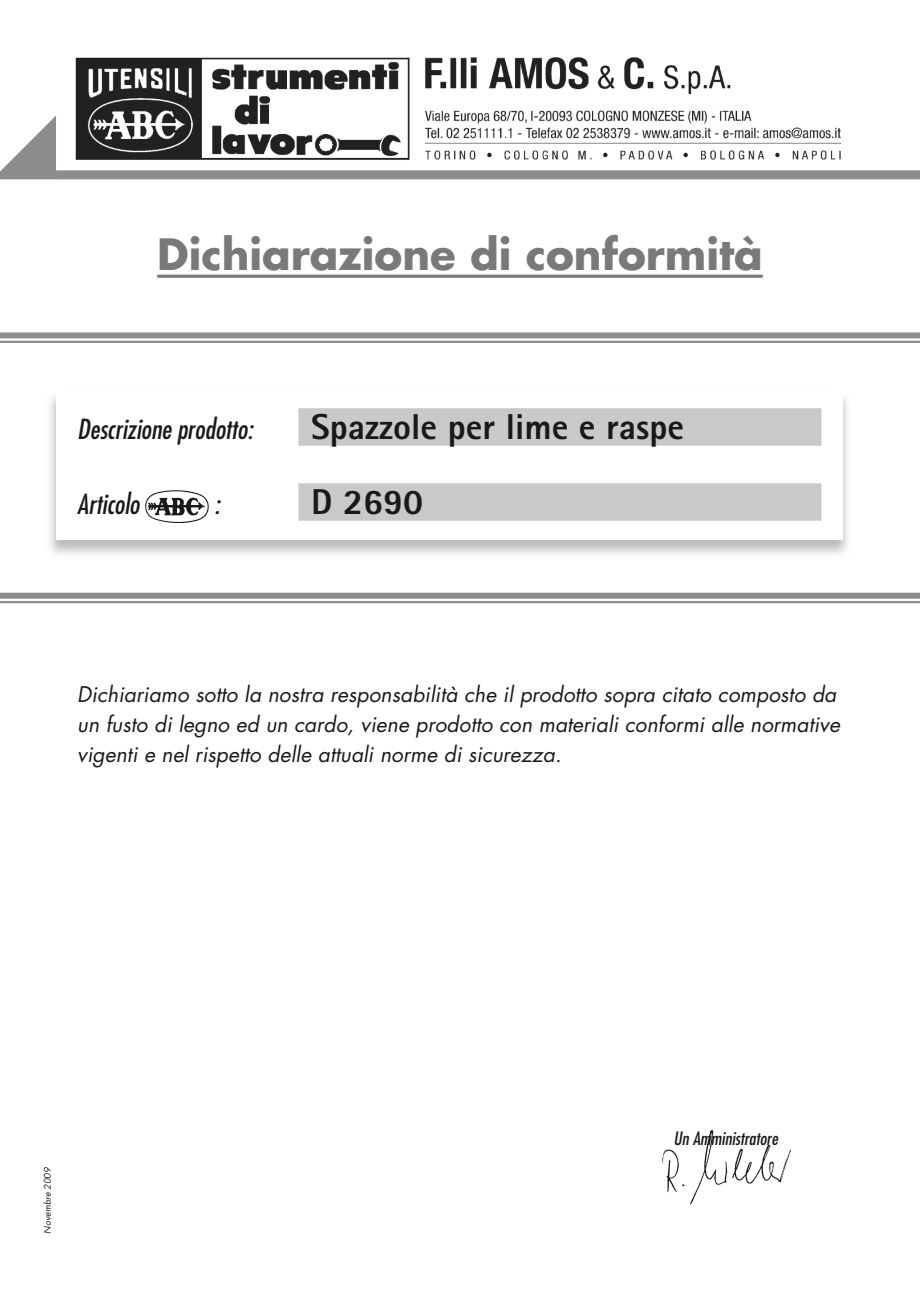
<style>
.page{position:relative;width:920px;height:1290px;background:#fff}
.page>*{position:absolute;margin:0;border:0;box-sizing:border-box;transform-origin:0 0}
.t1{font:700 42px "Futura";color:#797979}
.t2{font:800 36px "Rotis Sans Serif";color:#191919}
.t3{font:italic condensed 27px "Futura";color:#191919}
.t4{font:italic 21px/30px "Futura";letter-spacing:.005em;color:#191919}
.t5{font:italic condensed 18px "Futura";color:#191919}
.t6{font:italic 9px "Futura";color:#191919}
</style>
<div class="page">
<hr style="left:157px;top:275px;width:606px;height:3px;background:#797979">
<div style="left:298px;top:408px;width:523px;height:38px;background:#c9c9c9"></div>
<div style="left:298px;top:483px;width:523px;height:38px;background:#c9c9c9"></div>
<img style="left:145px;top:490px;width:64px;height:33px">
<img style="left:75px;top:57px;width:767px;height:103px">
<div style="left:56px;top:170px;width:864px;height:9px;background:#8c8c8c"></div>
<div style="left:0;top:332px;width:920px;height:6px;background:#8c8c8c"></div>
<hr style="left:0;top:341px;width:920px;height:2px;background:#8c8c8c">
<div style="left:0;top:593px;width:920px;height:6px;background:#8c8c8c"></div>
<hr style="left:0;top:601px;width:920px;height:2px;background:#8c8c8c">
<svg style="left:0;top:116px;width:56px;height:63px"></svg>
<img style="left:662px;top:1130px;width:129px;height:74px">
<h1 class="t1" style="left:157px;top:235px;width:607px">Dichiarazione di conformità</h1>
<p class="t3" style="left:77px;top:417px;width:177px">Descrizione prodotto:</p>
<h2 class="t2" style="left:311px;top:414px;width:375px">Spazzole per lime e raspe</h2>
<p class="t3" style="left:77px;top:492px;width:64px">Articolo</p>
<p class="t3" style="left:214px;top:492px;width:7px">:</p>
<h2 class="t2" style="left:311px;top:489px;width:113px">D 2690</h2>
<p class="t4" style="left:77px;top:681px;width:764px">Dichiariamo sotto la nostra responsabilità che il prodotto sopra citato composto da un fusto di legno ed un cardo, viene prodotto con materiali conformi alle normative vigenti e nel rispetto delle attuali norme di sicurezza.</p>
<p class="t6" style="left:43px;top:1234px;width:68px;rotate:-90deg">Novembre 2009</p>
<p class="t5" style="left:673px;top:1130px;width:106px">Un Amministratore</p>
</div>
